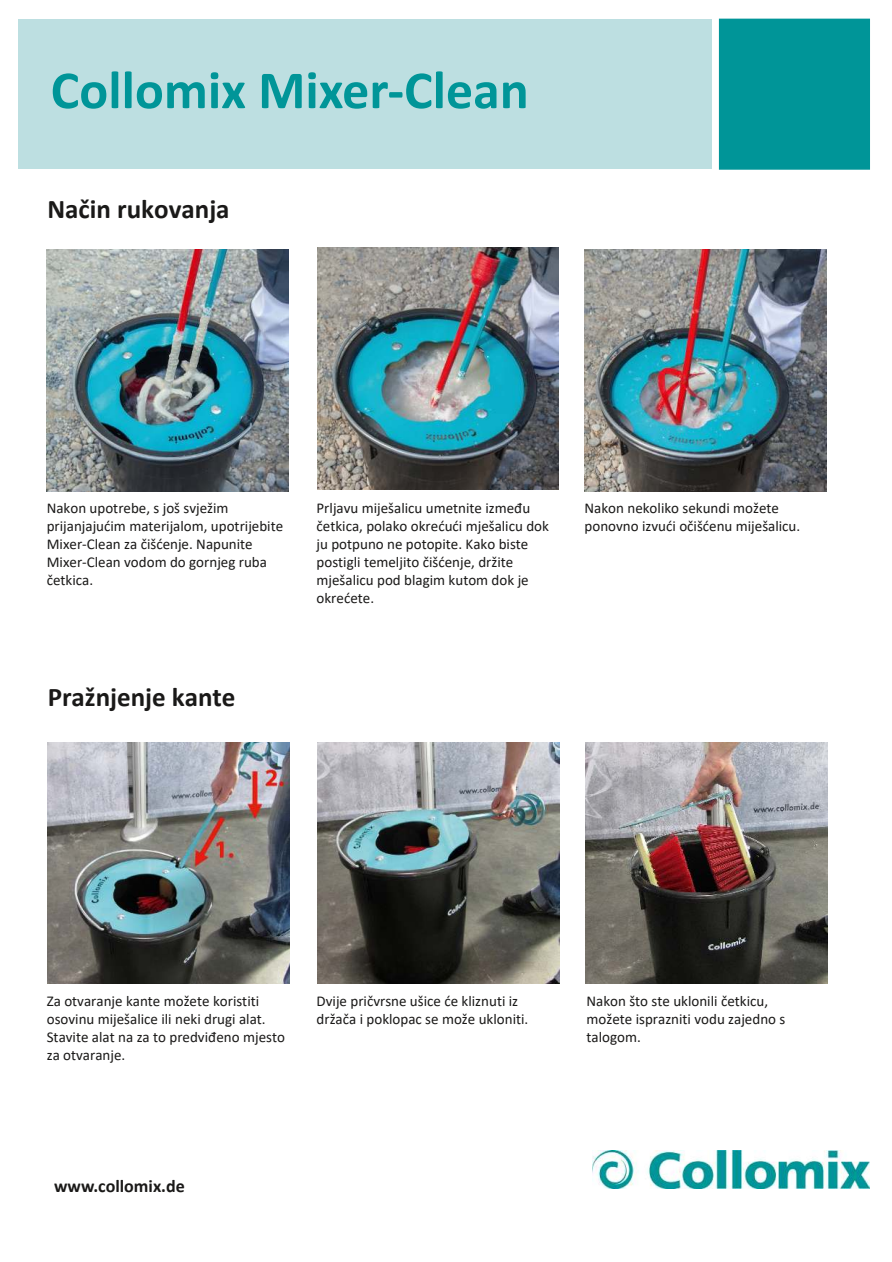
<style>
.page{position:relative;width:892px;height:1262px;background:#fff}
.page>*{position:absolute;margin:0;border:0;box-sizing:border-box;transform-origin:0 0}
.t1{font:700 54px "Calibri";color:#009598}
.t2{font:700 27px "Calibri";color:#1a1918}
.t3{font:700 18px "Calibri";color:#1a1918}
.t4{font:15px/18px "Calibri";color:#1a1918}
</style>
<div class="page">
<div style="left:18px;top:19px;width:693px;height:150px;background:#bddfe1"></div>
<div style="left:719px;top:19px;width:151px;height:151px;background:#009598"></div>
<img style="left:47px;top:250px;width:241px;height:241px">
<img style="left:48px;top:742px;width:241px;height:242px">
<img style="left:317px;top:248px;width:242px;height:241px">
<img style="left:317px;top:742px;width:242px;height:242px">
<img style="left:584px;top:250px;width:242px;height:241px">
<img style="left:585px;top:742px;width:242px;height:242px">
<img style="left:593px;top:1150px;width:276px;height:38px">
<h1 class="t1" style="left:51px;top:71px;width:479px">Collomix Mixer-Clean</h1>
<h2 class="t2" style="left:47px;top:190px;width:184px">Način rukovanja</h2>
<p class="t4" style="left:47px;top:499px;width:238px">Nakon upotrebe, s još svježim prijanjajućim materijalom, upotrijebite<br>Mixer-Clean za čišćenje. Napunite<br>Mixer-Clean vodom do gornjeg ruba četkica.</p>
<h2 class="t2" style="left:48px;top:677px;width:189px">Pražnjenje kante</h2>
<p class="t4" style="left:316px;top:499px;width:234px">Prljavu miješalicu umetnite između četkica, polako okrećući mješalicu dok ju potpuno ne potopite. Kako biste postigli temeljito čišćenje, držite mješalicu pod blagim kutom dok je okrećete.</p>
<p class="t4" style="left:584px;top:499px;width:217px">Nakon nekoliko sekundi možete ponovno izvući očišćenu miješalicu.</p>
<p class="t4" style="left:47px;top:991px;width:240px">Za otvaranje kante možete koristiti osovinu miješalice ili neki drugi alat.<br>Stavite alat na za to predviđeno mjesto za otvaranje.</p>
<p class="t4" style="left:316px;top:991px;width:213px">Dvije pričvrsne ušice će kliznuti iz držača i poklopac se može ukloniti.</p>
<p class="t4" style="left:586px;top:991px;width:200px">Nakon što ste uklonili četkicu, možete isprazniti vodu zajedno s talogom.</p>
<p class="t3" style="left:54px;top:1179px;width:132px">www.collomix.de</p>
</div>
